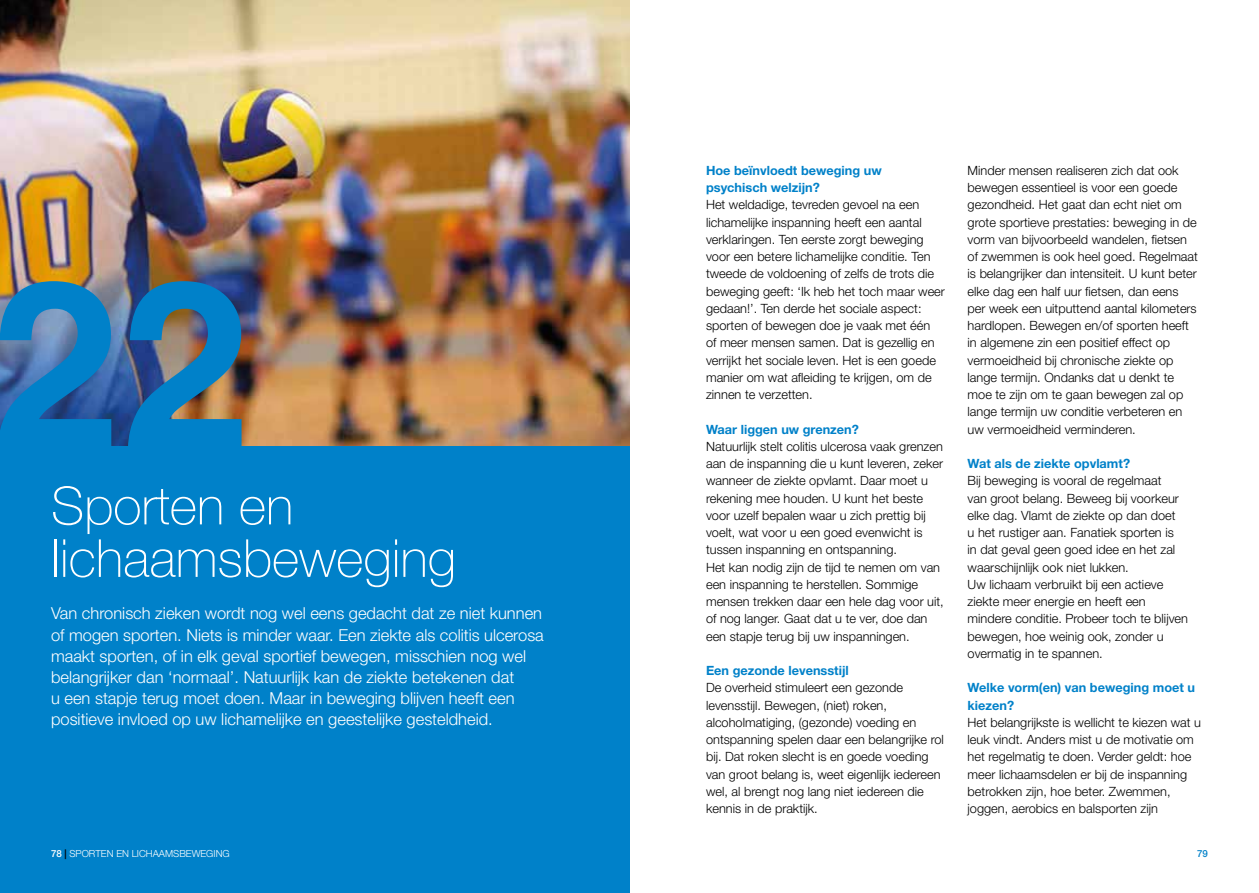
<style>
.page{position:relative;width:1259px;height:893px;background:#fff}
.page>*{position:absolute;margin:0;border:0;box-sizing:border-box;transform-origin:0 0}
.t1{font:700 234.15px "Helvetica";color:#0081c9}
.t2{font:100 52.5px/52.5px "Helvetica Neue LT Std";color:#fff}
.t3{font:300 16.5px/21px "Helvetica Neue LT Std";color:#fff}
.t4{font:300 12.75px/17.2px "Helvetica Neue LT Std";color:#000}
.t5{font:700 12.75px/17.2px "Helvetica Neue LT Std";color:#0081c9}
.t6{font:300 9.75px "Helvetica Neue LT Std";color:#fff}
.t7{font:500 9.75px "Helvetica Neue LT Std";color:#0081c9}
.s1{font-weight:500}
.s2{font-weight:500;color:#000}
</style>
<div class="page">
<img style="left:0;top:0;width:629px;height:446px">
<div style="left:0;top:446px;width:629px;height:447px;background:#0081c9"></div>
<h1 class="t1" style="left:-10px;top:176px;width:262px">22</h1>
<h2 class="t2" style="left:51px;top:479px;width:406px">Sporten en lichaamsbeweging</h2>
<p class="t3" style="left:51px;top:603px;width:494px">Van chronisch zieken wordt nog wel eens gedacht dat ze niet kunnen of mogen sporten. Niets is minder waar. Een ziekte als colitis ulcerosa maakt sporten, of in elk geval sportief bewegen, misschien nog wel belangrijker dan ‘normaal’. Natuurlijk kan de ziekte betekenen dat<br>u een stapje terug moet doen. Maar in beweging blijven heeft een positieve invloed op uw lichamelijke en geestelijke gesteldheid.</p>
<p class="t6" style="left:51px;top:848px;width:180px"><span class="s1">78</span> <span class="s2">|</span> SPORTEN EN LICHAAMSBEWEGING</p>
<p class="t5" style="left:706px;top:161px;width:177px">Hoe beïnvloedt beweging uw psychisch welzijn?</p>
<p class="t4" style="left:706px;top:196px;width:240px">Het weldadige, tevreden gevoel na een lichamelijke inspanning heeft een aantal verklaringen. Ten eerste zorgt beweging voor een betere lichamelijke conditie. Ten tweede de voldoening of zelfs de trots die beweging geeft: ‘Ik heb het toch maar weer gedaan!’. Ten derde het sociale aspect: sporten of bewegen doe je vaak met één<br>of meer mensen samen. Dat is gezellig en verrijkt het sociale leven. Het is een goede manier om wat afleiding te krijgen, om de zinnen te verzetten.</p>
<p class="t5" style="left:706px;top:420px;width:154px">Waar liggen uw grenzen?</p>
<p class="t4" style="left:706px;top:437px;width:239px">Natuurlijk stelt colitis ulcerosa vaak grenzen aan de inspanning die u kunt leveren, zeker wanneer de ziekte opvlamt. Daar moet u rekening mee houden. U kunt het beste voor uzelf bepalen waar u zich prettig bij voelt, wat voor u een goed evenwicht is tussen inspanning en ontspanning.<br>Het kan nodig zijn de tijd te nemen om van een inspanning te herstellen. Sommige mensen trekken daar een hele dag voor uit, of nog langer. Gaat dat u te ver, doe dan een stapje terug bij uw inspanningen.</p>
<p class="t5" style="left:706px;top:662px;width:144px">Een gezonde levensstijl</p>
<p class="t4" style="left:706px;top:679px;width:239px">De overheid stimuleert een gezonde levensstijl. Bewegen, (niet) roken, alcoholmatiging, (gezonde) voeding en ontspanning spelen daar een belangrijke rol bij. Dat roken slecht is en goede voeding van groot belang is, weet eigenlijk iedereen wel, al brengt nog lang niet iedereen die kennis in de praktijk.</p>
<p class="t4" style="left:967px;top:161px;width:232px">Minder mensen realiseren zich dat ook bewegen essentieel is voor een goede gezondheid. Het gaat dan echt niet om grote sportieve prestaties: beweging in de vorm van bijvoorbeeld wandelen, fietsen of zwemmen is ook heel goed. Regelmaat is belangrijker dan intensiteit. U kunt beter elke dag een half uur fietsen, dan eens per week een uitputtend aantal kilometers hardlopen. Bewegen en/of sporten heeft in algemene zin een positief effect op vermoeidheid bij chronische ziekte op lange termijn. Ondanks dat u denkt te moe te zijn om te gaan bewegen zal op lange termijn uw conditie verbeteren en uw vermoeidheid verminderen.</p>
<p class="t5" style="left:967px;top:455px;width:164px">Wat als de ziekte opvlamt?</p>
<p class="t4" style="left:967px;top:472px;width:222px">Bij beweging is vooral de regelmaat<br>van groot belang. Beweeg bij voorkeur elke dag. Vlamt de ziekte op dan doet<br>u het rustiger aan. Fanatiek sporten is<br>in dat geval geen goed idee en het zal waarschijnlijk ook niet lukken.<br>Uw lichaam verbruikt bij een actieve ziekte meer energie en heeft een mindere conditie. Probeer toch te blijven bewegen, hoe weinig ook, zonder u overmatig in te spannen.</p>
<p class="t5" style="left:967px;top:679px;width:229px">Welke vorm(en) van beweging moet u kiezen?</p>
<p class="t4" style="left:967px;top:713px;width:235px">Het belangrijkste is wellicht te kiezen wat u leuk vindt. Anders mist u de motivatie om het regelmatig te doen. Verder geldt: hoe meer lichaamsdelen er bij de inspanning betrokken zijn, hoe beter. Zwemmen, joggen, aerobics en balsporten zijn</p>
<p class="t7" style="left:1197px;top:848px;width:12px">79</p>
</div>
